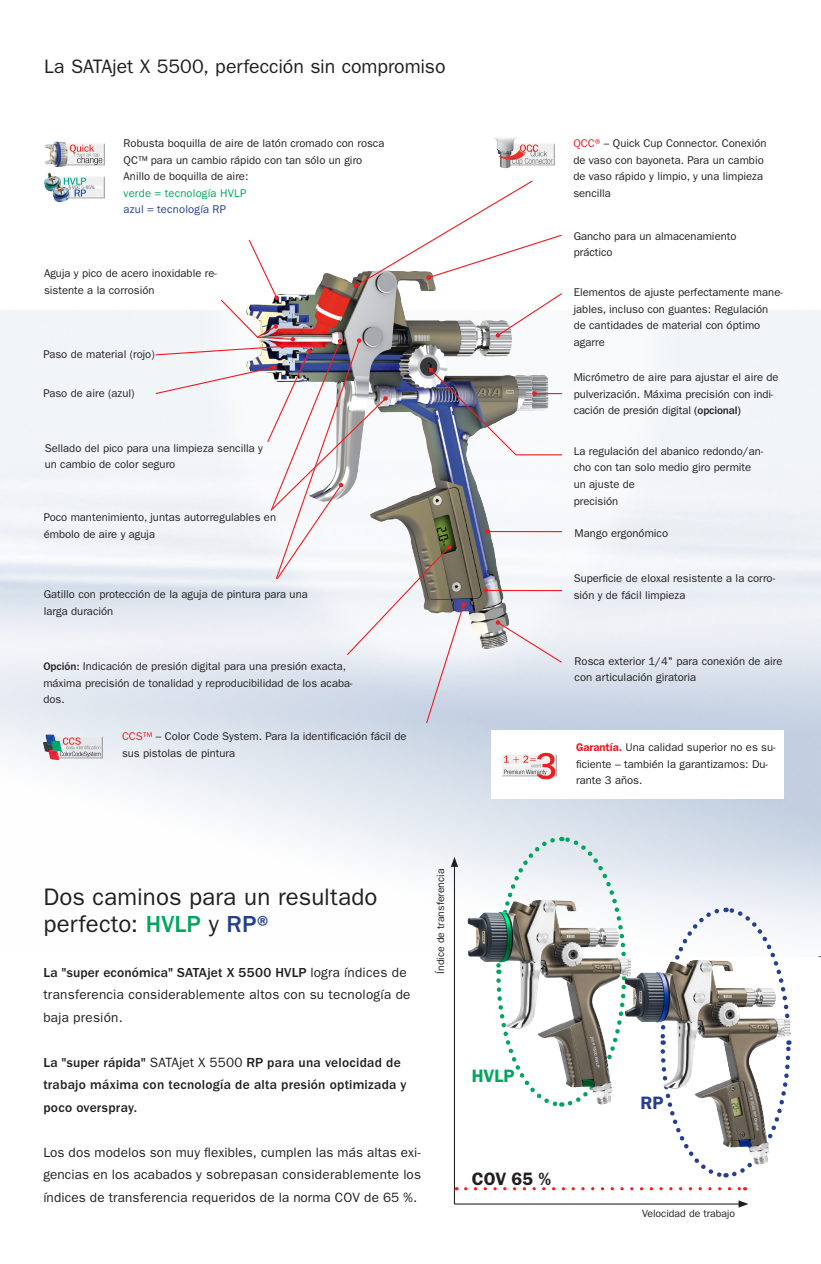
<style>
.page{position:relative;width:821px;height:1264px;background:#fff}
.page>*{position:absolute;margin:0;border:0;box-sizing:border-box;transform-origin:0 0}
.t1{font:24px/27px "ITC Franklin Gothic Std";letter-spacing:.005em;color:#231f20}
.Headline_klein{font:19.5px "ITC Franklin Gothic Std";letter-spacing:-.005em;color:#231f20}
.t2{font:600 18px "ITC Franklin Gothic Std";color:#231f20}
.t3{font:600 18px "ITC Franklin Gothic Std";color:#00a65d}
.t4{font:600 18px "ITC Franklin Gothic Std";color:#253f8e}
.t5{font:13.5px/22.5px "ITC Franklin Gothic Std";letter-spacing:.015em;color:#231f20}
.t6{font:500 13.5px/22.5px "ITC Franklin Gothic Std";letter-spacing:.015em;color:#231f20}
.Bildunterschrift{font:11.25px/16.5px "ITC Franklin Gothic Std";color:#231f20}
.Bildunterschrift-2{font:11.25px "ITC Franklin Gothic Std";letter-spacing:.015em;color:#253f8e}
.t7{font:10.5px "ITC Franklin Gothic Std";color:#231f20}
.s1{color:#00a65d}
.s2{font-weight:500}
.s3{color:#ee1d23}
.s4{font-weight:600;color:#ee1d23}
.s5{font-weight:500;color:#00a65d}
.s6{font-weight:500;color:#253f8e}
.s7{font-weight:400}
</style>
<div class="page">
<img style="left:0;top:310px;width:820px;height:646px">
<svg style="left:493px;top:834px;width:135px;height:273px"></svg>
<svg style="left:658px;top:905px;width:134px;height:273px"></svg>
<svg style="left:563px;top:310px;width:136px;height:391px;fill:#eef1f6"></svg>
<svg style="left:554px;top:143px;width:105px;height:519px"></svg>
<hr style="left:454px;top:864px;width:1px;height:339px;background:#231f20">
<svg style="left:450px;top:856px;width:8px;height:10px"></svg>
<hr style="left:454px;top:1203px;width:286px;height:1px;background:#231f20">
<svg style="left:738px;top:1200px;width:10px;height:7px"></svg>
<svg style="left:465px;top:1187px;width:280px;height:3px"></svg>
<img style="left:624px;top:960px;width:106px;height:138px">
<img style="left:467px;top:900px;width:106px;height:137px">
<img style="left:45px;top:141px;width:59px;height:26px">
<img style="left:45px;top:172px;width:59px;height:31px">
<img style="left:494px;top:138px;width:60px;height:30px">
<div style="left:491px;top:730px;width:292px;height:68px;background:#fff"></div>
<img style="left:502px;top:752px;width:54px;height:28px">
<img style="left:43px;top:726px;width:60px;height:40px">
<svg style="left:154px;top:179px;width:409px;height:545px"></svg>
<p class="Headline_klein" style="left:44px;top:55px;width:403px">La SATAjet X 5500, perfección sin compromiso</p>
<p class="Bildunterschrift" style="left:124px;top:135px;width:262px">Robusta boquilla de aire de latón cromado con rosca<br>QC™ para un cambio rápido con tan sólo un giro</p>
<p class="Bildunterschrift" style="left:124px;top:168px;width:126px">Anillo de boquilla de aire: <span class="s1">verde = tecnología HVLP</span></p>
<p class="Bildunterschrift-2" style="left:124px;top:203px;width:104px">azul = tecnología RP</p>
<p class="Bildunterschrift" style="left:44px;top:265px;width:174px">Aguja y pico de acero inoxidable re&shy;sistente a la corrosión</p>
<p class="Bildunterschrift" style="left:43px;top:345px;width:113px">Paso de material (rojo)</p>
<p class="Bildunterschrift" style="left:43px;top:385px;width:93px">Paso de aire (azul)</p>
<p class="Bildunterschrift" style="left:45px;top:440px;width:220px">Sellado del pico para una limpieza sencilla y un cambio de color seguro</p>
<p class="Bildunterschrift" style="left:44px;top:509px;width:234px">Poco mantenimiento, juntas autorregulables en émbolo de aire y aguja</p>
<p class="Bildunterschrift" style="left:44px;top:586px;width:265px">Gatillo con protección de la aguja de pintura para una larga duración</p>
<p class="Bildunterschrift" style="left:43px;top:658px;width:311px"><span class="s2">Opción:</span> Indicación de presión digital para una presión exacta, máxima precisión de tonalidad y reproducibilidad de los acaba&shy;dos.</p>
<p class="Bildunterschrift" style="left:122px;top:728px;width:286px"><span class="s3">CCS™</span> – Color Code System. Para la identificación fácil de sus pistolas de pintura</p>
<p class="Bildunterschrift" style="left:573px;top:135px;width:195px"><span class="s3">QCC®</span> – Quick Cup Connector. Conexión de vaso con bayoneta. Para un cambio de vaso rápido y limpio, y una limpieza sencilla</p>
<p class="Bildunterschrift" style="left:573px;top:228px;width:164px">Gancho para un almacenamiento práctico</p>
<p class="Bildunterschrift" style="left:573px;top:284px;width:211px">Elementos de ajuste perfectamente mane&shy;jables, incluso con guantes: Regulación de cantidades de material con óptimo agarre</p>
<p class="Bildunterschrift" style="left:573px;top:369px;width:206px">Micrómetro de aire para ajustar el aire de pulverización. Máxima precisión con indi&shy;cación de presión digital <span class="s2">(opcional)</span></p>
<p class="Bildunterschrift" style="left:573px;top:443px;width:191px">La regulación del abanico redondo/an&shy;cho con tan solo medio giro permite un ajuste de<br>precisión</p>
<p class="Bildunterschrift" style="left:574px;top:525px;width:95px">Mango ergonómico</p>
<p class="Bildunterschrift" style="left:573px;top:570px;width:203px">Superficie de eloxal resistente a la corro&shy;sión y de fácil limpieza</p>
<p class="Bildunterschrift" style="left:574px;top:652px;width:209px">Rosca exterior 1/4" para conexión de aire con articulación giratoria</p>
<p class="Bildunterschrift" style="left:576px;top:739px;width:201px"><span class="s4">Garantía.</span> Una calidad superior no es su&shy;ficiente – también la garantizamos: Du&shy;rante 3 años.</p>
<p class="t1" style="left:43px;top:883px;width:335px">Dos caminos para un resultado perfecto: <span class="s5">HVLP</span> y <span class="s6">RP®</span></p>
<p class="t5" style="left:43px;top:960px;width:368px"><span class="s2">La "super económica" SATAjet X 5500 HVLP</span> logra índices de transferencia considerablemente altos con su tecnología de baja presión.</p>
<p class="t6" style="left:43px;top:1051px;width:364px">La "super rápida" <span class="s7">SATAjet X 5500</span> RP para una velocidad de trabajo máxima con tecnología de alta presión optimizada y poco overspray.</p>
<p class="t5" style="left:43px;top:1140px;width:379px;text-align:justify">Los dos modelos son muy flexibles, cumplen las más altas exi&shy;gencias en los acabados y sobrepasan considerablemente los índices de transferencia requeridos de la norma COV de 65 %.</p>
<p class="t7" style="left:434px;top:973px;width:107px;rotate:-90deg">Índice de transferencia</p>
<p class="t3" style="left:471px;top:1064px;width:44px">HVLP</p>
<p class="t2" style="left:471px;top:1167px;width:81px">COV 65 %</p>
<p class="t4" style="left:640px;top:1092px;width:25px">RP</p>
<p class="t7" style="left:642px;top:1207px;width:95px">Velocidad de trabajo</p>
</div>
